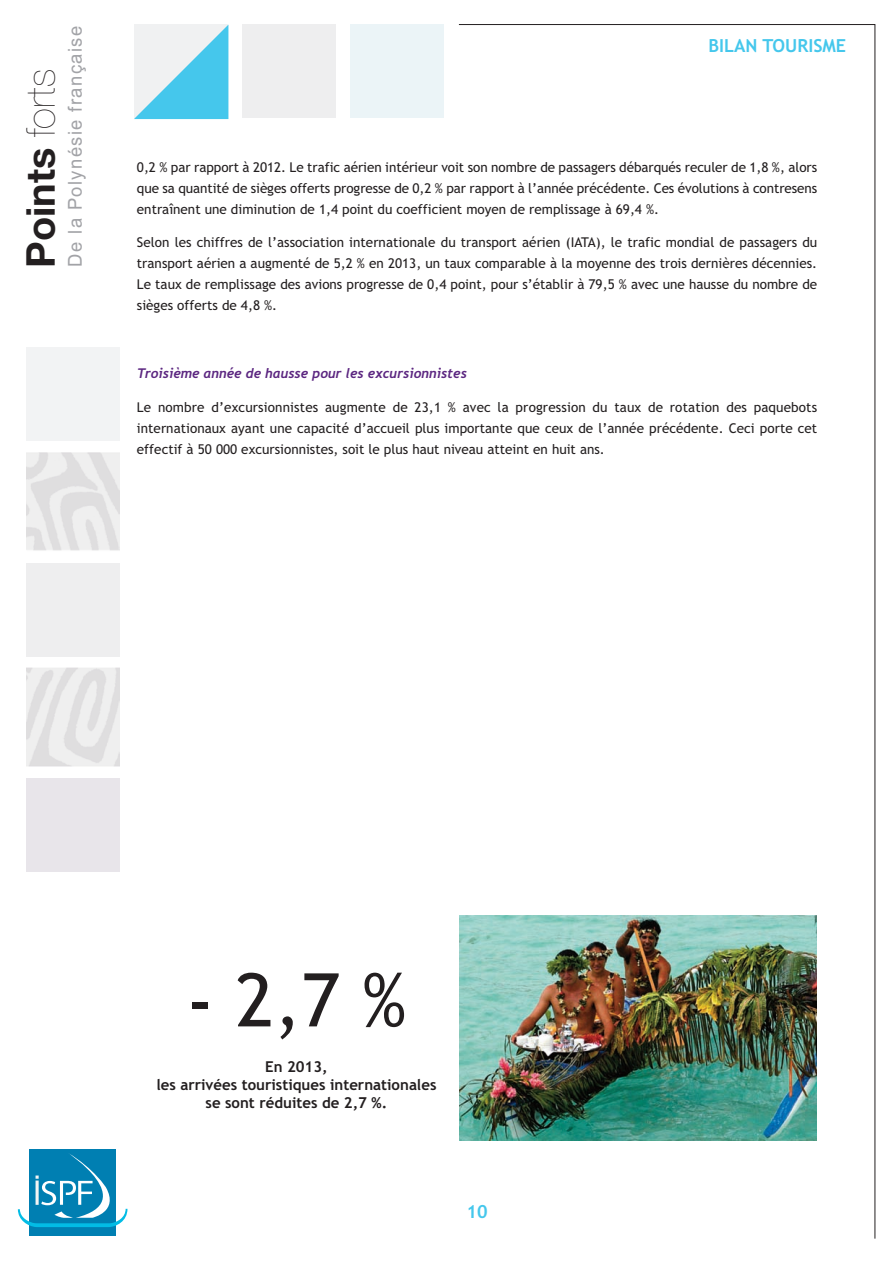
<style>
.page{position:relative;width:893px;height:1263px;background:#fff}
.page>*{position:absolute;margin:0;border:0;box-sizing:border-box;transform-origin:0 0}
.t1{font:73.8px "Trebuchet MS";color:#231f20}
.t2{font:700 39.75px "Helvetica Neue";color:#231f20}
.t3{font:19.2px "Arial";letter-spacing:.075em;color:#a2a3a7;scale:.96 1}
.t4{font:700 18px "Trebuchet MS";color:#45c7ec}
.t5{font:700 15px/18px "Trebuchet MS";color:#231f20;text-align:center}
.t6{font:13.5px/21px "Trebuchet MS";color:#231f20;text-align:justify}
.t7{font:italic 700 13.5px "Trebuchet";color:#5c2781}
.s1{font-weight:200}
</style>
<div class="page">
<div style="left:242px;top:25px;width:94px;height:93px;background:#eeeeef"></div>
<div style="left:350px;top:25px;width:94px;height:93px;background:#ebf4f7"></div>
<div style="left:26px;top:347px;width:94px;height:94px;background:#f2f3f4"></div>
<div style="left:26px;top:563px;width:94px;height:93px;background:#eeeeef"></div>
<div style="left:26px;top:778px;width:94px;height:94px;background:#e8e5ea"></div>
<div style="left:29px;top:1149px;width:87px;height:87px;background:#007fb2"></div>
<svg style="left:18px;top:1153px;width:110px;height:74px"></svg>
<svg style="left:134px;top:25px;width:94px;height:94px"></svg>
<img style="left:26px;top:452px;width:94px;height:99px">
<img style="left:26px;top:667px;width:94px;height:99px">
<img style="left:459px;top:916px;width:358px;height:225px">
<h2 class="t2" style="left:16px;top:268px;width:201px;rotate:-90deg">Points <span class="s1">forts</span></h2>
<h3 class="t3" style="left:62px;top:267px;width:252px;rotate:-90deg">De la Polynésie française</h3>
<h3 class="t4" style="left:708px;top:35px;width:139px">BILAN TOURISME</h3>
<p class="t6" style="left:137px;top:156px;width:682px">0,2 % par rapport à 2012. Le trafic aérien intérieur voit son nombre de passagers débarqués reculer de 1,8 %, alors que sa quantité de sièges offerts progresse de 0,2 % par rapport à l’année précédente. Ces évolutions à contresens entraînent une diminution de 1,4 point du coefficient moyen de remplissage à 69,4 %.</p>
<p class="t6" style="left:137px;top:232px;width:682px">Selon les chiffres de l’association internationale du transport aérien (IATA), le trafic mondial de passagers du transport aérien a augmenté de 5,2 % en 2013, un taux comparable à la moyenne des trois dernières décennies.<br>Le taux de remplissage des avions progresse de 0,4 point, pour s’établir à 79,5 % avec une hausse du nombre de sièges offerts de 4,8 %.</p>
<p class="t7" style="left:137px;top:365px;width:331px">Troisième année de hausse pour les excursionnistes</p>
<p class="t6" style="left:137px;top:396px;width:682px">Le nombre d’excursionnistes augmente de 23,1 % avec la progression du taux de rotation des paquebots internationaux ayant une capacité d’accueil plus importante que ceux de l’année précédente. Ceci porte cet effectif à 50 000 excursionnistes, soit le plus haut niveau atteint en huit ans.</p>
<h1 class="t1" style="left:186px;top:958px;width:222px">- 2,7 %</h1>
<p class="t5" style="left:156px;top:1057px;width:282px">En 2013,<br>les arrivées touristiques internationales se sont réduites de 2,7 %.</p>
<h3 class="t4" style="left:467px;top:1201px;width:23px">10</h3>
</div>
